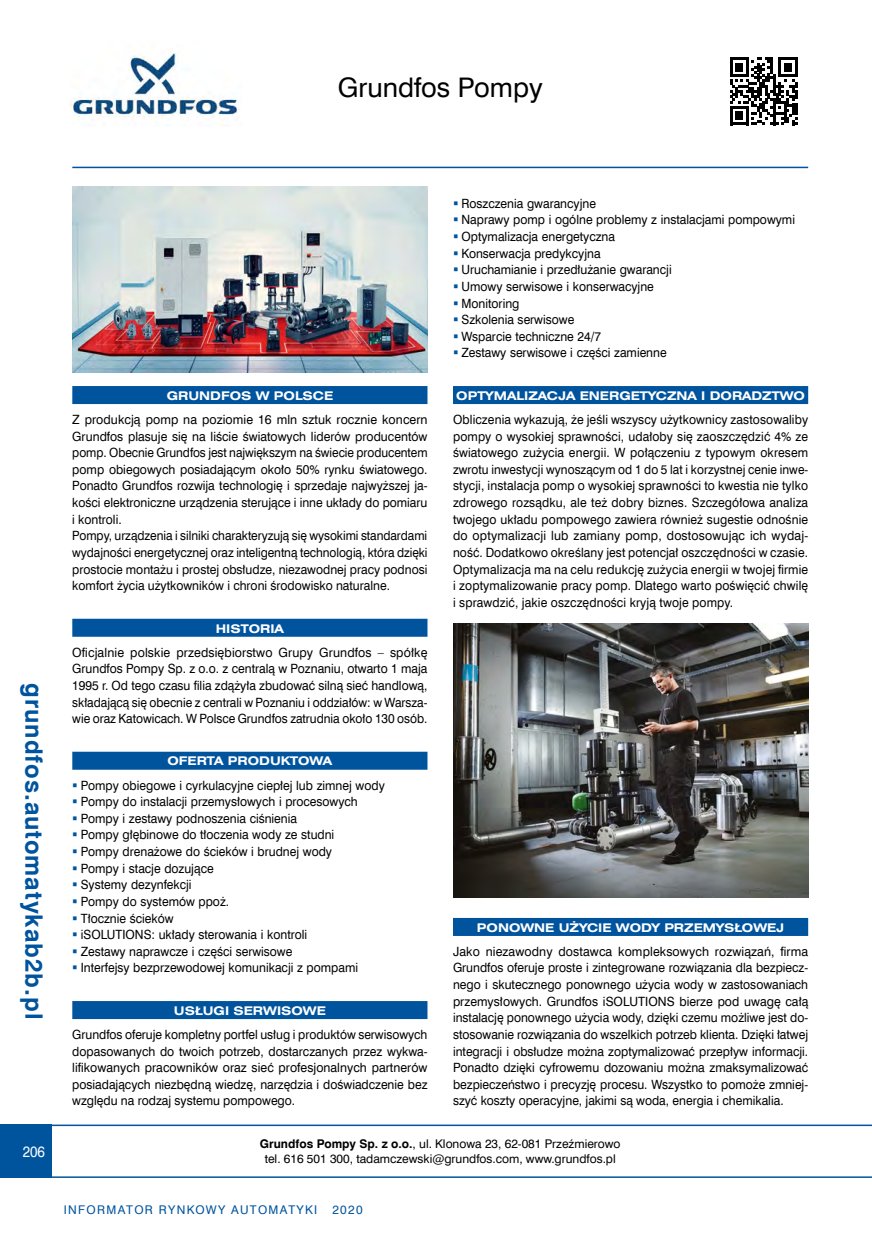
<style>
.page{position:relative;width:872px;height:1234px;background:#fff}
.page>*{position:absolute;margin:0;border:0;box-sizing:border-box;transform-origin:0 0}
.prezFirma{font:27px "Swis 721 EU";color:#000}
.PrezWwwLewa{font:700 24px "Swis 721 EU";letter-spacing:.04em;color:#00549e}
.t1{font:15px "Swis 721 EU";color:#fff;scale:.9 1}
.prezPodstawowy{font:12.75px/16.6px "Swis 721 EU";color:#000;text-align:justify;scale:.95 1}
.prezPodstawowy-2{font:12.75px/16.6px "Swis 721 EU";color:#000;text-align:justify}
.prezPodstawowy-3{font:12.75px/16.6px "Swis 721 EU";color:#000;text-align:justify;scale:.94 1}
.prezŚródtytuł{font:700 12px "Swis 721 Ex EU";color:#fff}
.prezStopka{font:12px "Swis 721 EU";color:#000}
.t2{font:12px "Swis 721 EU";letter-spacing:.11em;color:#00549e}
.s1{font-weight:700}
</style>
<div class="page">
<div style="left:0;top:1124px;width:51px;height:53px;background:#00549e"></div>
<hr style="left:51px;top:1124px;width:821px;height:1px;background:#00549e">
<hr style="left:51px;top:1176px;width:821px;height:1px;background:#00549e">
<hr style="left:72px;top:167px;width:736px;height:1px;background:#00549e">
<div style="left:72px;top:386px;width:355px;height:18px;background:#00549e"></div>
<div style="left:72px;top:618px;width:355px;height:18px;background:#00549e"></div>
<div style="left:72px;top:751px;width:355px;height:18px;background:#00549e"></div>
<div style="left:72px;top:1000px;width:355px;height:18px;background:#00549e"></div>
<div style="left:453px;top:386px;width:355px;height:18px;background:#00549e"></div>
<div style="left:453px;top:917px;width:355px;height:18px;background:#00549e"></div>
<svg style="left:730px;top:58px;width:67px;height:67px"></svg>
<img style="left:72px;top:187px;width:355px;height:185px">
<img style="left:70px;top:53px;width:169px;height:73px">
<img style="left:453px;top:623px;width:355px;height:274px">
<p class="prezFirma" style="left:338px;top:71px;width:206px">Grundfos Pompy</p>
<p class="PrezWwwLewa" style="left:49px;top:683px;width:337px;rotate:90deg">grundfos.automatykab2b.pl</p>
<p class="t1" style="left:23px;top:1141px;width:26px">206</p>
<p class="prezŚródtytuł" style="left:167px;top:388px;width:168px">GRUNDFOS W POLSCE</p>
<p class="prezPodstawowy-2" style="left:72px;top:411px;width:357px">Z produkcją pomp na poziomie 16 mln sztuk rocznie koncern Grundfos plasuje się na liście światowych liderów producentów pomp. Obecnie Grundfos jest największym na świecie producentem pomp obiegowych posiadającym około 50% rynku światowego.<br>Ponadto Grundfos rozwija technologię i sprzedaje najwyższej ja&shy;kości elektroniczne urządzenia sterujące i inne układy do pomiaru i kontroli.</p>
<p class="prezPodstawowy-3" style="left:72px;top:527px;width:379px">Pompy, urządzenia i silniki charakteryzują się wysokimi standardami wydajności energetycznej oraz inteligentną technologią, która dzięki prostocie montażu i prostej obsłudze, niezawodnej pracy podnosi komfort życia użytkowników i chroni środowisko naturalne.</p>
<p class="prezŚródtytuł" style="left:216px;top:621px;width:70px">HISTORIA</p>
<p class="prezPodstawowy-2" style="left:72px;top:644px;width:357px">Oficjalnie polskie przedsiębiorstwo Grupy Grundfos – spółkę Grundfos Pompy Sp. z o.o. z centralą w Poznaniu, otwarto 1 maja 1995 r. Od tego czasu filia zdążyła zbudować silną sieć handlową, składającą się obecnie z centrali w Poznaniu i oddziałów: w Warsza&shy;wie oraz Katowicach. W Polsce Grundfos zatrudnia około 130 osób.</p>
<p class="prezŚródtytuł" style="left:167px;top:753px;width:166px">OFERTA PRODUKTOWA</p>
<p class="prezPodstawowy" style="left:81px;top:777px;width:321px">Pompy obiegowe i cyrkulacyjne ciepłej lub zimnej wody</p>
<p class="prezPodstawowy" style="left:81px;top:793px;width:293px">Pompy do instalacji przemysłowych i procesowych</p>
<p class="prezPodstawowy" style="left:81px;top:810px;width:229px">Pompy i zestawy podnoszenia ciśnienia</p>
<p class="prezPodstawowy" style="left:81px;top:826px;width:268px">Pompy głębinowe do tłoczenia wody ze studni</p>
<p class="prezPodstawowy" style="left:81px;top:843px;width:266px">Pompy drenażowe do ścieków i brudnej wody</p>
<p class="prezPodstawowy" style="left:81px;top:860px;width:141px">Pompy i stacje dozujące</p>
<p class="prezPodstawowy" style="left:81px;top:876px;width:118px">Systemy dezynfekcji</p>
<p class="prezPodstawowy" style="left:81px;top:893px;width:158px">Pompy do systemów ppoż.</p>
<p class="prezPodstawowy" style="left:81px;top:909px;width:99px">Tłocznie ścieków</p>
<p class="prezPodstawowy" style="left:81px;top:926px;width:240px">iSOLUTIONS: układy sterowania i kontroli</p>
<p class="prezPodstawowy" style="left:81px;top:943px;width:224px">Zestawy naprawcze i części serwisowe</p>
<p class="prezPodstawowy" style="left:81px;top:959px;width:293px">Interfejsy bezprzewodowej komunikacji z pompami</p>
<p class="prezŚródtytuł" style="left:174px;top:1003px;width:153px">USŁUGI SERWISOWE</p>
<p class="prezPodstawowy" style="left:72px;top:1026px;width:375px">Grundfos oferuje kompletny portfel usług i produktów serwisowych dopasowanych do twoich potrzeb, dostarczanych przez wykwa&shy;lifikowanych pracowników oraz sieć profesjonalnych partnerów posiadających niezbędną wiedzę, narzędzia i doświadczenie bez względu na rodzaj systemu pompowego.</p>
<p class="prezPodstawowy" style="left:461px;top:195px;width:143px">Roszczenia gwarancyjne</p>
<p class="prezPodstawowy" style="left:461px;top:212px;width:352px">Naprawy pomp i ogólne problemy z instalacjami pompowymi</p>
<p class="prezPodstawowy" style="left:461px;top:228px;width:163px">Optymalizacja energetyczna</p>
<p class="prezPodstawowy" style="left:461px;top:245px;width:148px">Konserwacja predykcyjna</p>
<p class="prezPodstawowy" style="left:461px;top:262px;width:223px">Uruchamianie i przedłużanie gwarancji</p>
<p class="prezPodstawowy" style="left:461px;top:278px;width:204px">Umowy serwisowe i konserwacyjne</p>
<p class="prezPodstawowy" style="left:461px;top:295px;width:62px">Monitoring</p>
<p class="prezPodstawowy" style="left:461px;top:312px;width:120px">Szkolenia serwisowe</p>
<p class="prezPodstawowy" style="left:461px;top:328px;width:148px">Wsparcie techniczne 24/7</p>
<p class="prezPodstawowy" style="left:461px;top:345px;width:217px">Zestawy serwisowe i części zamienne</p>
<p class="prezŚródtytuł" style="left:456px;top:388px;width:350px">OPTYMALIZACJA ENERGETYCZNA I DORADZTWO</p>
<p class="prezPodstawowy" style="left:453px;top:411px;width:375px">Obliczenia wykazują, że jeśli wszyscy użytkownicy zastosowaliby pompy o wysokiej sprawności, udałoby się zaoszczędzić 4% ze światowego zużycia energii. W połączeniu z typowym okresem zwrotu inwestycji wynoszącym od 1 do 5 lat i korzystnej cenie inwe&shy;stycji, instalacja pomp o wysokiej sprawności to kwestia nie tylko zdrowego rozsądku, ale też dobry biznes. Szczegółowa analiza twojego układu pompowego zawiera również sugestie odnośnie do optymalizacji lub zamiany pomp, dostosowując ich wydaj&shy;ność. Dodatkowo określany jest potencjał oszczędności w czasie.<br>Optymalizacja ma na celu redukcję zużycia energii w twojej firmie i zoptymalizowanie pracy pomp. Dlatego warto poświęcić chwilę i sprawdzić, jakie oszczędności kryją twoje pompy.</p>
<p class="prezŚródtytuł" style="left:477px;top:920px;width:309px">PONOWNE UŻYCIE WODY PRZEMYSŁOWEJ</p>
<p class="prezPodstawowy-2" style="left:453px;top:943px;width:357px">Jako niezawodny dostawca kompleksowych rozwiązań, firma Grundfos oferuje proste i zintegrowane rozwiązania dla bezpiecz&shy;nego i skutecznego ponownego użycia wody w zastosowaniach przemysłowych. Grundfos iSOLUTIONS bierze pod uwagę całą instalację ponownego użycia wody, dzięki czemu możliwe jest do&shy;stosowanie rozwiązania do wszelkich potrzeb klienta. Dzięki łatwej integracji i obsłudze można zoptymalizować przepływ informacji.<br>Ponadto dzięki cyfrowemu dozowaniu można zmaksymalizować bezpieczeństwo i precyzję procesu. Wszystko to pomoże zmniej&shy;szyć koszty operacyjne, jakimi są woda, energia i chemikalia.</p>
<p class="prezStopka" style="left:260px;top:1136px;width:362px"><span class="s1">Grundfos Pompy Sp. z o.o.</span>, ul. Klonowa 23, 62-081 Przeźmierowo</p>
<p class="prezStopka" style="left:265px;top:1150px;width:352px">tel. 616 501 300, tadamczewski@grundfos.com, www.grundfos.pl</p>
<p class="t2" style="left:64px;top:1201px;width:255px">INFORMATOR RYNKOWY AUTOMATYKI</p>
<p class="t2" style="left:332px;top:1201px;width:32px">2020</p>
</div>
